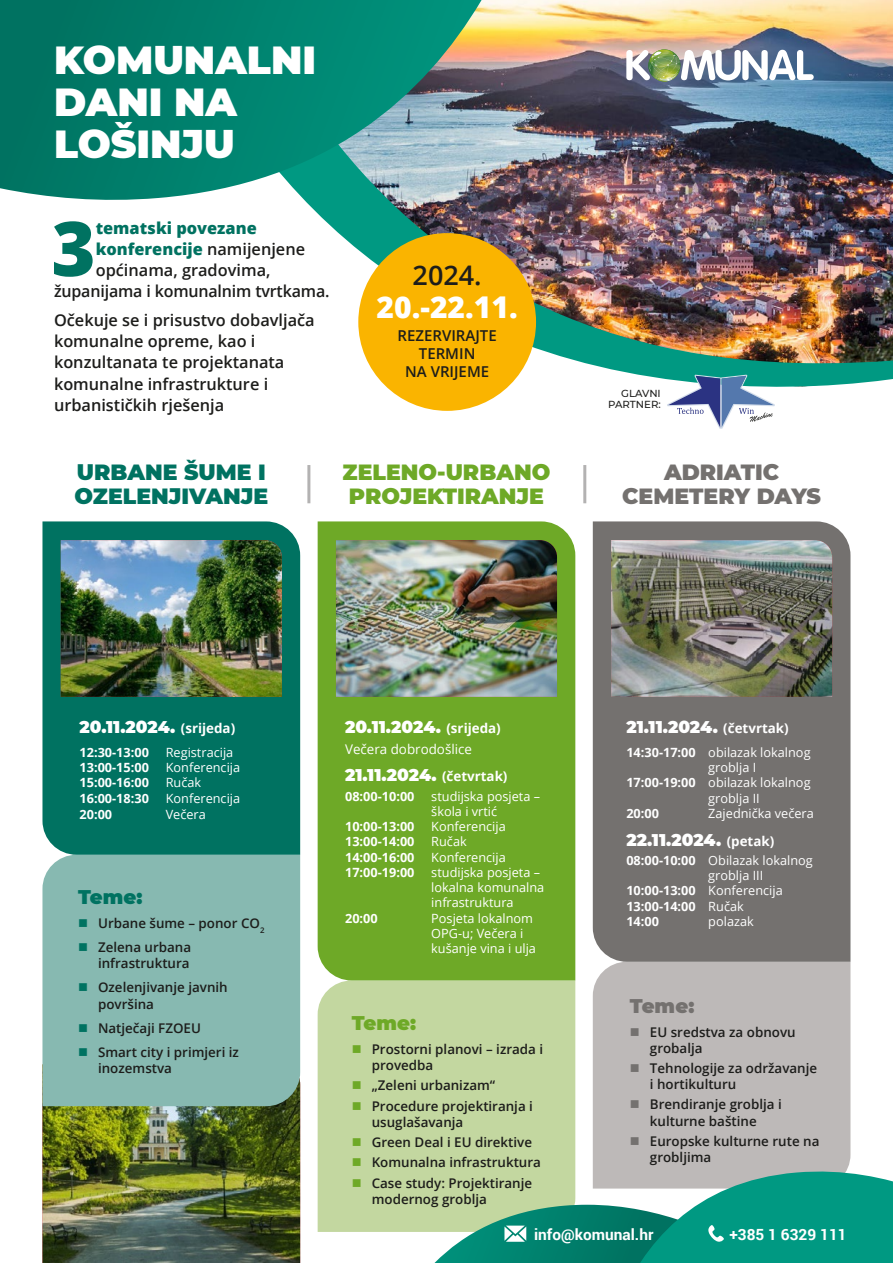
<style>
.page{position:relative;width:893px;height:1263px;background:#fff}
.page>*{position:absolute;margin:0;border:0;box-sizing:border-box;transform-origin:0 0}
.t1{font:800 75.6px "Open Sans";color:#007261}
.t2{font:900 39px/42px "Montserrat";color:#fff}
.t3{font:800 30px "Open Sans";color:#fff}
.t4{font:600 27px "Open Sans";color:#1d1d1b}
.t5{font:900 21.9px/24px "Montserrat";color:#6ea927}
.t6{font:900 21.9px/24px "Montserrat";color:#007261}
.t7{font:900 21.9px/24px "Montserrat";color:#74716f;text-align:center}
.t8{font:900 19.8px "Montserrat";color:#007261}
.t9{font:900 19.8px "Montserrat";color:#6ea927}
.t10{font:900 19.8px "Montserrat";color:#74716f}
.t11{font:900 16.95px "Montserrat";color:#fff}
.t12{font:600 16.35px/21.1px "Open Sans";color:#1d1d1b}
.t13{font:800 16.35px "Open Sans";color:#007261}
.t14{font:700 15.45px "Roboto";color:#fff}
.t15{font:600 15px/18px "Open Sans";color:#1d1d1b;text-align:center}
.t16{font:600 13.35px/16px "Open Sans";color:#1d1d1b}
.t17{font:13.35px "Open Sans";color:#fff}
.t18{font:12.75px/15.3px "Open Sans";color:#fff}
.t19{font:700 12.75px "Open Sans";color:#fff}
.t20{font:500 10.2px/11.1px "Montserrat";color:#1d1d1b;text-align:right}
.s1{font-weight:600;color:#1d1d1b}
.s2{font-family:"Open Sans";font-weight:700;font-size:13.35px}
.s3{font-weight:700}
.s4{font-weight:400}
</style>
<div class="page">
<img style="left:42px;top:1106px;width:258px;height:157px">
<div style="left:42px;top:855px;width:258px;height:251px;background:#87b9b1"></div>
<div style="left:318px;top:980px;width:257px;height:252px;background:#c3d7a0"></div>
<div style="left:593px;top:962px;width:257px;height:206px;background:#bdb9b8"></div>
<div style="left:593px;top:521px;width:257px;height:441px;background:#74716f"></div>
<div style="left:318px;top:521px;width:257px;height:459px;background:#6ea927"></div>
<div style="left:42px;top:521px;width:258px;height:334px;background:#007261"></div>
<img style="left:307px;top:0;width:586px;height:396px">
<svg style="left:0;top:0;width:482px;height:203px;background:#218c7d"></svg>
<div style="left:358px;top:233px;width:178px;height:178px;background:#fab400;border-radius:50%"></div>
<hr style="left:307px;top:465px;width:3px;height:38px;background:#b3b2b2">
<hr style="left:583px;top:465px;width:3px;height:38px;background:#b3b2b2">
<img style="left:611px;top:540px;width:221px;height:157px">
<img style="left:336px;top:540px;width:221px;height:157px">
<img style="left:61px;top:540px;width:221px;height:157px">
<img style="left:626px;top:49px;width:188px;height:34px">
<svg style="left:434px;top:1168px;width:459px;height:95px;background:#4baa93"></svg>
<svg style="left:667px;top:375px;width:108px;height:54px"></svg>
<svg style="left:79px;top:919px;width:8px;height:8px"></svg>
<svg style="left:79px;top:943px;width:8px;height:8px"></svg>
<svg style="left:79px;top:984px;width:8px;height:7px"></svg>
<svg style="left:79px;top:1024px;width:8px;height:8px"></svg>
<svg style="left:79px;top:1048px;width:8px;height:8px"></svg>
<svg style="left:353px;top:1045px;width:8px;height:8px"></svg>
<svg style="left:353px;top:1081px;width:8px;height:8px"></svg>
<svg style="left:353px;top:1102px;width:8px;height:8px"></svg>
<svg style="left:353px;top:1138px;width:8px;height:8px"></svg>
<svg style="left:353px;top:1158px;width:8px;height:8px"></svg>
<svg style="left:353px;top:1179px;width:8px;height:8px"></svg>
<svg style="left:631px;top:1028px;width:8px;height:8px"></svg>
<svg style="left:631px;top:1064px;width:8px;height:8px"></svg>
<svg style="left:631px;top:1100px;width:8px;height:8px"></svg>
<svg style="left:631px;top:1137px;width:8px;height:8px"></svg>
<p class="t2" style="left:54px;top:37px;width:264px">KOMUNALNI<br>DANI NA<br>LOŠINJU</p>
<p class="t1" style="left:51px;top:191px;width:46px">3</p>
<p class="t13" style="left:96px;top:215px;width:163px">tematski povezane</p>
<p class="t13" style="left:96px;top:236px;width:211px">konferencije <span class="s1">namijenjene</span></p>
<p class="t12" style="left:96px;top:259px;width:176px">općinama, gradovima,</p>
<p class="t12" style="left:54px;top:280px;width:277px">županijama i komunalnim tvrtkama.</p>
<p class="t12" style="left:54px;top:309px;width:262px">Očekuje se i prisustvo dobavljača komunalne opreme, kao i konzultanata te projektanata komunalne infrastrukture i urbanističkih rješenja</p>
<p class="t4" style="left:413px;top:257px;width:71px">2024.</p>
<p class="t3" style="left:377px;top:285px;width:143px">20.-22.11.</p>
<p class="t15" style="left:397px;top:326px;width:101px">REZERVIRAJTE<br>TERMIN<br>NA VRIJEME</p>
<p class="t20" style="left:608px;top:388px;width:54px">GLAVNI<br>PARTNER:</p>
<p class="t6" style="left:74px;top:459px;width:195px">URBANE ŠUME I<br>OZELENJIVANJE</p>
<p class="t5" style="left:343px;top:459px;width:209px">ZELENO-URBANO<br>PROJEKTIRANJE</p>
<p class="t7" style="left:622px;top:459px;width:200px">ADRIATIC<br>CEMETERY DAYS</p>
<p class="t11" style="left:80px;top:715px;width:157px">20.11.2024. <span class="s2">(srijeda)</span></p>
<p class="t19" style="left:80px;top:743px;width:71px">12:30-13:00</p>
<p class="t18" style="left:166px;top:744px;width:69px">Registracija</p>
<p class="t19" style="left:80px;top:758px;width:71px">13:00-15:00</p>
<p class="t18" style="left:166px;top:759px;width:76px">Konferencija</p>
<p class="t19" style="left:80px;top:774px;width:71px">15:00-16:00</p>
<p class="t18" style="left:166px;top:775px;width:37px">Ručak</p>
<p class="t19" style="left:80px;top:789px;width:71px">16:00-18:30</p>
<p class="t18" style="left:166px;top:790px;width:76px">Konferencija</p>
<p class="t19" style="left:80px;top:805px;width:34px">20:00</p>
<p class="t18" style="left:166px;top:806px;width:42px">Večera</p>
<p class="t8" style="left:78px;top:882px;width:66px">Teme:</p>
<p class="t16" style="left:98px;top:915px;width:168px">Urbane šume – ponor CO<sub>2</sub></p>
<p class="t16" style="left:98px;top:939px;width:95px">Zelena urbana infrastruktura</p>
<p class="t16" style="left:98px;top:979px;width:131px">Ozelenjivanje javnih površina</p>
<p class="t16" style="left:98px;top:1019px;width:104px">Natječaji FZOEU</p>
<p class="t16" style="left:98px;top:1043px;width:142px">Smart city i primjeri iz inozemstva</p>
<p class="t11" style="left:345px;top:715px;width:157px">20.11.2024. <span class="s2">(srijeda)</span></p>
<p class="t17" style="left:345px;top:739px;width:128px">Večera dobrodošlice</p>
<p class="t11" style="left:345px;top:762px;width:164px">21.11.2024. <span class="s2">(četvrtak)</span></p>
<p class="t19" style="left:345px;top:787px;width:71px">08:00-10:00</p>
<p class="t18" style="left:431px;top:788px;width:110px">studijska posjeta – škola i vrtić</p>
<p class="t19" style="left:345px;top:817px;width:71px">10:00-13:00</p>
<p class="t18" style="left:431px;top:818px;width:76px">Konferencija</p>
<p class="t19" style="left:345px;top:833px;width:71px">13:00-14:00</p>
<p class="t18" style="left:431px;top:834px;width:37px">Ručak</p>
<p class="t19" style="left:345px;top:848px;width:71px">14:00-16:00</p>
<p class="t18" style="left:431px;top:849px;width:76px">Konferencija</p>
<p class="t19" style="left:345px;top:863px;width:71px">17:00-19:00</p>
<p class="t18" style="left:431px;top:864px;width:115px">studijska posjeta – lokalna komunalna infrastruktura</p>
<p class="t19" style="left:345px;top:909px;width:34px">20:00</p>
<p class="t18" style="left:431px;top:910px;width:106px">Posjeta lokalnom<br>OPG-u; Večera i kušanje vina i ulja</p>
<p class="t9" style="left:352px;top:1008px;width:66px">Teme:</p>
<p class="t16" style="left:372px;top:1041px;width:173px">Prostorni planovi – izrada i provedba</p>
<p class="t16" style="left:372px;top:1077px;width:125px">„Zeleni urbanizam“</p>
<p class="t16" style="left:372px;top:1097px;width:163px">Procedure projektiranja i usuglašavanja</p>
<p class="t16" style="left:372px;top:1134px;width:162px">Green Deal i EU direktive</p>
<p class="t16" style="left:372px;top:1154px;width:171px">Komunalna infrastruktura</p>
<p class="t16" style="left:372px;top:1174px;width:162px">Case study: Projektiranje modernog groblja</p>
<p class="t11" style="left:626px;top:715px;width:164px">21.11.2024. <span class="s2">(četvrtak)</span></p>
<p class="t18" style="left:708px;top:744px;width:104px;text-indent:-82px"><span class="s3">14:30-17:00</span> obilazak lokalnog groblja I</p>
<p class="t18" style="left:708px;top:775px;width:104px;text-indent:-82px"><span class="s3">17:00-19:00</span> obilazak lokalnog groblja II</p>
<p class="t19" style="left:626px;top:804px;width:34px">20:00</p>
<p class="t18" style="left:708px;top:805px;width:107px">Zajednička večera</p>
<p class="t11" style="left:626px;top:827px;width:149px">22.11.2024. <span class="s2">(petak)</span></p>
<p class="t18" style="left:708px;top:852px;width:106px;text-indent:-82px"><span class="s3">08:00-10:00</span> Obilazak lokalnog groblja III</p>
<p class="t18" style="left:626px;top:883px;width:158px"><span class="s3">10:00-13:00</span> Konferencija</p>
<p class="t19" style="left:626px;top:897px;width:119px">13:00-14:00 <span class="s4">Ručak</span></p>
<p class="t19" style="left:626px;top:912px;width:34px">14:00</p>
<p class="t18" style="left:708px;top:913px;width:47px">polazak</p>
<p class="t10" style="left:630px;top:991px;width:66px">Teme:</p>
<p class="t16" style="left:650px;top:1023px;width:147px">EU sredstva za obnovu grobalja</p>
<p class="t16" style="left:650px;top:1060px;width:169px">Tehnologije za održavanje i hortikulturu</p>
<p class="t16" style="left:650px;top:1096px;width:133px">Brendiranje groblja i kulturne baštine</p>
<p class="t16" style="left:650px;top:1133px;width:171px">Europske kulturne rute na grobljima</p>
<p class="t14" style="left:534px;top:1223px;width:121px">info@komunal.hr</p>
<p class="t14" style="left:729px;top:1223px;width:119px">+385 1 6329 111</p>
</div>
